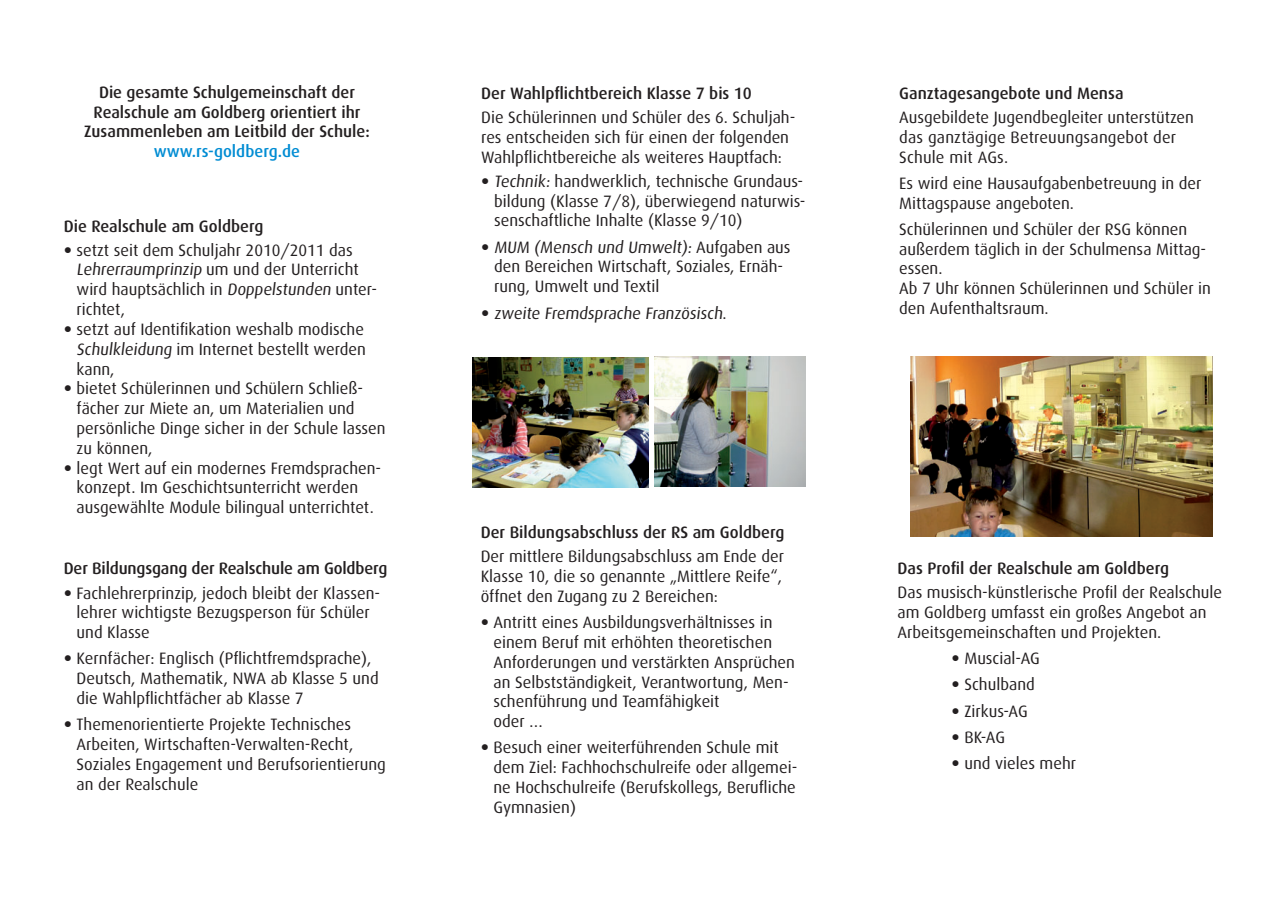
<style>
.page{position:relative;width:1272px;height:902px;background:#fff}
.page>*{position:absolute;margin:0;border:0;box-sizing:border-box;transform-origin:0 0}
.t1{font:16.5px/19.8px "Dax";color:#231f20}
.t2{font:500 16.5px/19.8px "Dax";color:#231f20;text-align:center}
.t3{font:500 16.5px "Dax";color:#008cd3}
.s1{font-family:"Helvetica Neue LT";font-weight:500}
</style>
<div class="page">
<img style="left:910px;top:356px;width:302px;height:180px">
<img style="left:654px;top:356px;width:151px;height:130px">
<img style="left:472px;top:357px;width:176px;height:130px">
<p class="t2" style="left:84px;top:83px;width:287px">Die gesamte Schulgemeinschaft der<br>Realschule am Goldberg orientiert ihr<br>Zusammenleben am Leitbild der Schule:</p>
<p class="t3" style="left:154px;top:143px;width:148px">www.rs-goldberg.de</p>
<p class="t2" style="left:64px;top:217px;width:201px">Die Realschule am Goldberg</p>
<p class="t1" style="left:77px;top:241px;width:302px;text-indent:-13px"><span class="s1">•</span> setzt seit dem Schuljahr 2010/2011 das Lehrerraumprinzip um und der Unterricht wird hauptsächlich in Doppelstunden unter&shy;richtet,</p>
<p class="t1" style="left:77px;top:320px;width:291px;text-indent:-13px"><span class="s1">•</span> setzt auf Identifikation weshalb modische<br>Schulkleidung im Internet bestellt werden kann,</p>
<p class="t1" style="left:77px;top:379px;width:310px;text-indent:-13px"><span class="s1">•</span> bietet Schülerinnen und Schülern Schließ&shy;fächer zur Miete an, um Materialien und persönliche Dinge sicher in der Schule lassen zu können,</p>
<p class="t1" style="left:77px;top:459px;width:306px;text-indent:-13px"><span class="s1">•</span> legt Wert auf ein modernes Fremdsprachen&shy;konzept. Im Geschichtsunterricht werden ausgewählte Module bilingual unterrichtet.</p>
<p class="t2" style="left:64px;top:559px;width:325px">Der Bildungsgang der Realschule am Goldberg</p>
<p class="t1" style="left:77px;top:583px;width:305px;text-indent:-13px"><span class="s1">•</span> Fachlehrerprinzip, jedoch bleibt der Klassen&shy;lehrer wichtigste Bezugsperson für Schüler und Klasse</p>
<p class="t1" style="left:77px;top:649px;width:303px;text-indent:-13px"><span class="s1">•</span> Kernfächer: Englisch (Pflichtfremdsprache),<br>Deutsch, Mathematik, NWA ab Klasse 5 und die Wahlpflichtfächer ab Klasse 7</p>
<p class="t1" style="left:77px;top:715px;width:311px;text-indent:-13px"><span class="s1">•</span> Themenorientierte Projekte Technisches Arbeiten, Wirtschaften-Verwalten-Recht, Soziales Engagement und Berufsorientierung an der Realschule</p>
<p class="t2" style="left:481px;top:84px;width:272px">Der Wahlpflichtbereich Klasse 7 bis 10</p>
<p class="t1" style="left:481px;top:108px;width:315px">Die Schülerinnen und Schüler des 6. Schuljah&shy;res entscheiden sich für einen der folgenden<br>Wahlpflichtbereiche als weiteres Hauptfach:</p>
<p class="t1" style="left:494px;top:172px;width:313px;text-indent:-13px"><span class="s1">•</span> Technik: handwerklich, technische Grundaus&shy;bildung (Klasse 7/8), überwiegend naturwis&shy;senschaftliche Inhalte (Klasse 9/10)</p>
<p class="t1" style="left:494px;top:238px;width:298px;text-indent:-13px"><span class="s1">•</span> MUM (Mensch und Umwelt): Aufgaben aus den Bereichen Wirtschaft, Soziales, Ernäh&shy;rung, Umwelt und Textil</p>
<p class="t1" style="left:481px;top:304px;width:247px"><span class="s1">•</span> zweite Fremdsprache Französisch.</p>
<p class="t2" style="left:480px;top:523px;width:305px">Der Bildungsabschluss der RS am Goldberg</p>
<p class="t1" style="left:480px;top:547px;width:305px;text-align:justify">Der mittlere Bildungsabschluss am Ende der Klasse 10, die so genannte „Mittlere Reife“, öffnet den Zugang zu 2 Bereichen:</p>
<p class="t1" style="left:493px;top:613px;width:303px;text-indent:-13px"><span class="s1">•</span> Antritt eines Ausbildungsverhältnisses in einem Beruf mit erhöhten theoretischen Anforderungen und verstärkten Ansprüchen an Selbstständigkeit, Verantwortung, Men&shy;schenführung und Teamfähigkeit<br>oder …</p>
<p class="t1" style="left:493px;top:738px;width:305px;text-indent:-13px"><span class="s1">•</span> Besuch einer weiterführenden Schule mit dem Ziel: Fachhochschulreife oder allgemei&shy;ne Hochschulreife (Berufskollegs, Berufliche Gymnasien)</p>
<p class="t2" style="left:899px;top:84px;width:226px">Ganztagesangebote und Mensa</p>
<p class="t1" style="left:899px;top:108px;width:296px">Ausgebildete Jugendbegleiter unterstützen das ganztägige Betreuungsangebot der<br>Schule mit AGs.</p>
<p class="t1" style="left:899px;top:174px;width:303px">Es wird eine Hausaufgabenbetreuung in der<br>Mittagspause angeboten.</p>
<p class="t1" style="left:899px;top:220px;width:313px">Schülerinnen und Schüler der RSG können außerdem täglich in der Schulmensa Mittag&shy;essen.<br>Ab 7 Uhr können Schülerinnen und Schüler in den Aufenthaltsraum.</p>
<p class="t2" style="left:897px;top:559px;width:273px">Das Profil der Realschule am Goldberg</p>
<p class="t1" style="left:897px;top:583px;width:326px">Das musisch-künstlerische Profil der Realschule am Goldberg umfasst ein großes Angebot an<br>Arbeitsgemeinschaften und Projekten.</p>
<p class="t1" style="left:951px;top:649px;width:90px"><span class="s1">•</span> Muscial-AG</p>
<p class="t1" style="left:951px;top:675px;width:85px"><span class="s1">•</span> Schulband</p>
<p class="t1" style="left:951px;top:701px;width:78px"><span class="s1">•</span> Zirkus-AG</p>
<p class="t1" style="left:951px;top:728px;width:55px"><span class="s1">•</span> BK-AG</p>
<p class="t1" style="left:951px;top:754px;width:126px"><span class="s1">•</span> und vieles mehr</p>
</div>
